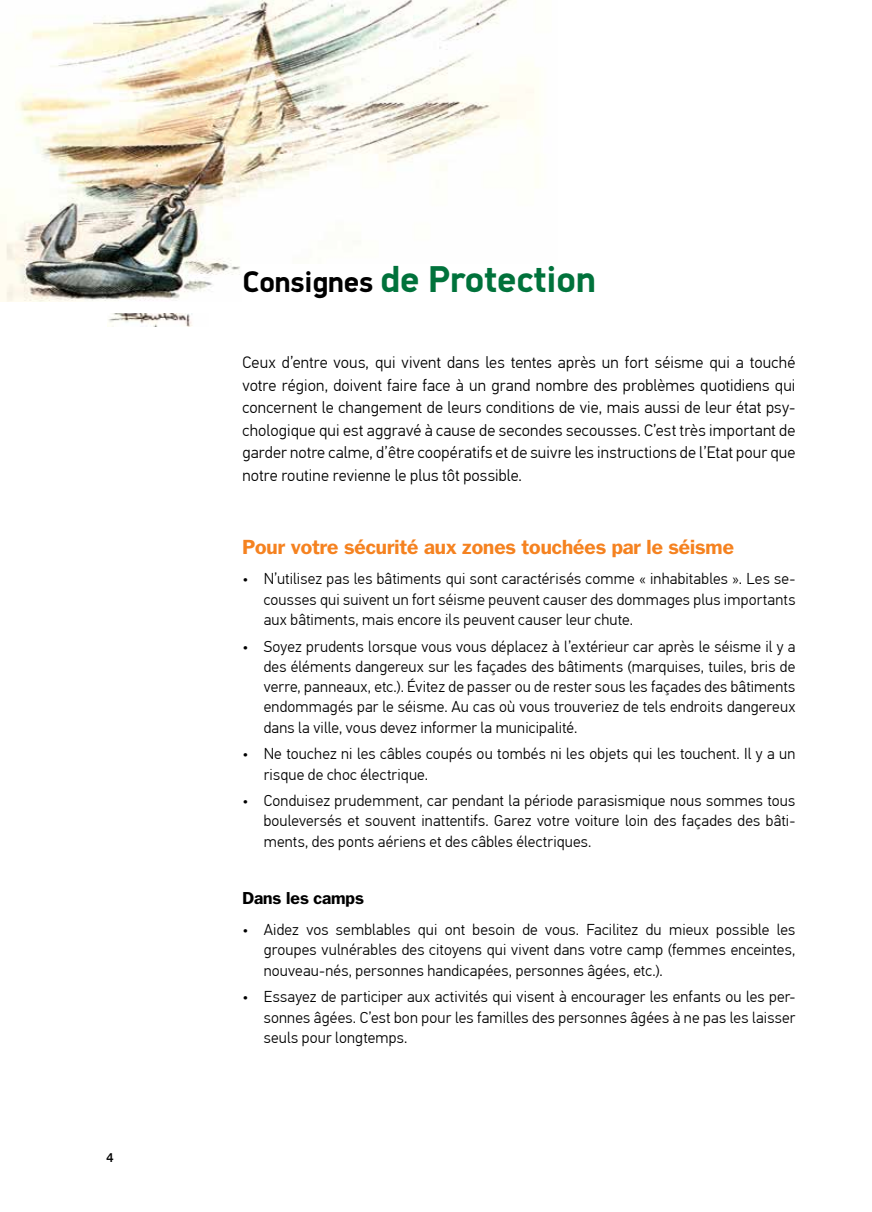
<style>
.page{position:relative;width:872px;height:1212px;background:#fff}
.page>*{position:absolute;margin:0;border:0;box-sizing:border-box;transform-origin:0 0}
.t1{font:700 37.5px "PF Din Display";color:#00723b}
.t2{font:700 19.5px "PF Franklin Gothic";color:#f58220}
.t3{font:300 16.5px/22.5px "PF Din Text Pro";letter-spacing:.005em;color:#000;text-align:justify}
.t4{font:700 16.5px "PF Franklin Gothic";color:#000}
.t5{font:300 15.75px/20.2px "PF Din Text Pro";letter-spacing:.01em;color:#000;text-align:justify}
.t6{font:700 12px "News Gothic BT";color:#000}
.s1{font-size:30px;color:#000}
</style>
<div class="page">
<img style="left:0;top:0;width:536px;height:302px">
<img style="left:107px;top:313px;width:86px;height:13px">
<div style="left:242px;top:264px;width:553px;height:63px;background:#fff"></div>
<p class="t6" style="left:106px;top:1151px;width:9px">4</p>
<h1 class="t1" style="left:242px;top:256px;width:355px"><span class="s1">Consignes</span> de Protection</h1>
<p class="t3" style="left:242px;top:352px;width:554px">Ceux d’entre vous, qui vivent dans les tentes après un fort séisme qui a touché votre région, doivent faire face à un grand nombre des problèmes quotidiens qui concernent le changement de leurs conditions de vie, mais aussi de leur état psy&shy;chologique qui est aggravé à cause de secondes secousses. C’est très important de garder notre calme, d’être coopératifs et de suivre les instructions de l’Etat pour que notre routine revienne le plus tôt possible.</p>
<p class="t2" style="left:242px;top:535px;width:493px">Pour votre sécurité aux zones touchées par le séisme</p>
<p class="t5" style="left:264px;top:569px;width:533px;text-indent:-21px">• N’utilisez pas les bâtiments qui sont caractérisés comme « inhabitables ». Les se&shy;cousses qui suivent un fort séisme peuvent causer des dommages plus importants aux bâtiments, mais encore ils peuvent causer leur chute.</p>
<p class="t5" style="left:264px;top:636px;width:533px;text-indent:-21px">• Soyez prudents lorsque vous vous déplacez à l’extérieur car après le séisme il y a des éléments dangereux sur les façades des bâtiments (marquises, tuiles, bris de verre, panneaux, etc.). Évitez de passer ou de rester sous les façades des bâtiments endommagés par le séisme. Au cas où vous trouveriez de tels endroits dangereux dans la ville, vous devez informer la municipalité.</p>
<p class="t5" style="left:264px;top:744px;width:533px;text-indent:-21px">• Ne touchez ni les câbles coupés ou tombés ni les objets qui les touchent. Il y a un risque de choc électrique.</p>
<p class="t5" style="left:264px;top:791px;width:533px;text-indent:-21px">• Conduisez prudemment, car pendant la période parasismique nous sommes tous bouleversés et souvent inattentifs. Garez votre voiture loin des façades des bâti&shy;ments, des ponts aériens et des câbles électriques.</p>
<p class="t4" style="left:242px;top:888px;width:123px">Dans les camps</p>
<p class="t5" style="left:264px;top:920px;width:533px;text-indent:-21px">• Aidez vos semblables qui ont besoin de vous. Facilitez du mieux possible les groupes vulnérables des citoyens qui vivent dans votre camp (femmes enceintes, nouveau-nés, personnes handicapées, personnes âgées, etc.).</p>
<p class="t5" style="left:264px;top:987px;width:533px;text-indent:-21px">• Essayez de participer aux activités qui visent à encourager les enfants ou les per&shy;sonnes âgées. C’est bon pour les familles des personnes âgées à ne pas les laisser seuls pour longtemps.</p>
</div>
